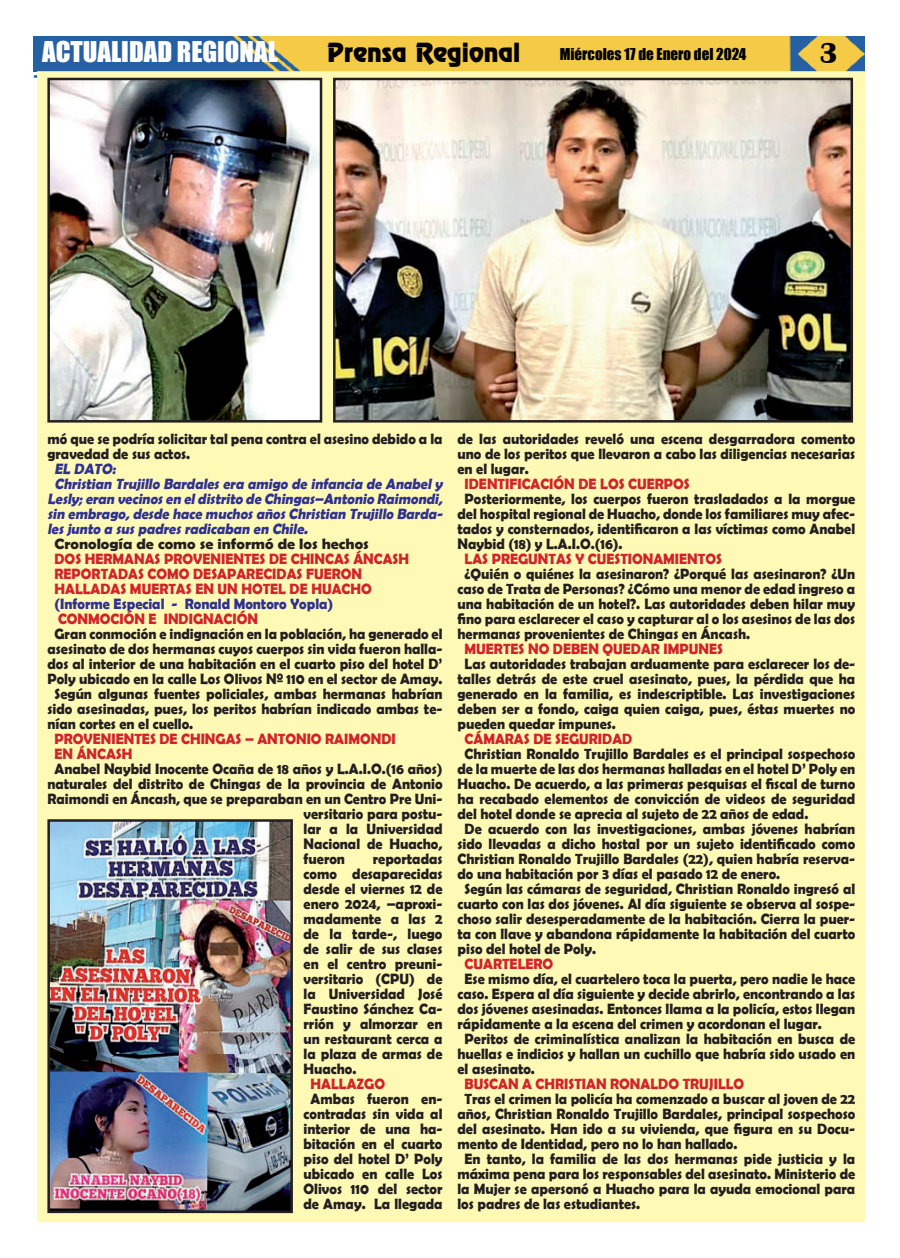
<style>
.page{position:relative;width:900px;height:1258px;background:#fff}
.page>*{position:absolute;margin:0;border:0;box-sizing:border-box;transform-origin:0 0}
.t1{font:700 30px "Britannic";color:#020000}
.t2{font:26.25px "Impact";color:#fff}
.t3{font:23.75px "Renfrew Normal";color:#020000}
.t4{font:700 15px/15px "Berlin Sans FB Demi";color:#231f20;text-align:justify;scale:.95 1}
.t5{font:700 15px/15px "Berlin Sans FB Demi";color:#d1232a;scale:.95 1}
.t6{font:italic 700 15px "Berlin Sans FB Demi";color:#2e3092;scale:.95 1}
.t7{font:700 15px "Berlin Sans FB Demi";color:#231f20;scale:1.07 1}
.t8{font:700 15px "Berlin Sans FB Demi";color:#2e3092;scale:.95 1}
.t9{font:15px "Impact";color:#000}
</style>
<div class="page">
<img style="left:34px;top:36px;width:830px;height:36px">
<div style="left:37px;top:71px;width:828px;height:1151px;background:#fff9b6;border:1px solid #fff9b6"></div>
<img style="left:51px;top:82px;width:267px;height:337px">
<div style="left:47px;top:78px;width:275px;height:345px;border:3px solid #231f20"></div>
<img style="left:337px;top:82px;width:512px;height:337px">
<div style="left:333px;top:78px;width:520px;height:345px;border:3px solid #231f20"></div>
<img style="left:51px;top:823px;width:238px;height:386px">
<div style="left:47px;top:819px;width:246px;height:394px;border:3px solid #231f20"></div>
<h2 class="t2" style="left:42px;top:38px;width:237px">ACTUALIDAD REGIONAL</h2>
<h3 class="t3" style="left:327px;top:42px;width:194px">Prensa Regional</h3>
<p class="t9" style="left:560px;top:46px;width:188px">Miércoles 17 de Enero del 2024</p>
<h1 class="t1" style="left:820px;top:43px;width:20px">3</h1>
<p class="t4" style="left:47px;top:432px;width:417px">mó que se podría solicitar tal pena contra el asesino debido a la gravedad de sus actos.</p>
<p class="t6" style="left:55px;top:462px;width:68px">EL DATO:</p>
<p class="t6" style="left:55px;top:477px;width:412px">Christian Trujillo Bardales era amigo de infancia de Anabel y</p>
<p class="t6" style="left:47px;top:492px;width:417px">Lesly; eran vecinos en eldistrito de Chingas–Antonio Raimondi,</p>
<p class="t6" style="left:47px;top:507px;width:420px">sin embrago, desde hace muchos años Christian Trujillo Barda-</p>
<p class="t6" style="left:47px;top:522px;width:278px">les junto a sus padres radicaban en Chile.</p>
<p class="t7" style="left:55px;top:537px;width:295px">Cronología de como se informó de los hechos</p>
<p class="t5" style="left:55px;top:552px;width:375px">DOS HERMANAS PROVENIENTES DE CHINCAS ÁNCASH<br>REPORTADAS COMO DESAPARECIDAS FUERON<br>HALLADAS MUERTAS EN UN HOTEL DE HUACHO</p>
<p class="t8" style="left:55px;top:597px;width:295px">(Informe Especial - Ronald Montoro Yopla)</p>
<p class="t5" style="left:58px;top:612px;width:212px">CONMOCIÓN E INDIGNACIÓN</p>
<p class="t4" style="left:55px;top:627px;width:410px">Gran conmoción e indignación en la población, ha generado el</p>
<p class="t4" style="left:47px;top:642px;width:417px">asesinato de dos hermanas cuyos cuerpos sin vida fueron halla-</p>
<p class="t4" style="left:47px;top:657px;width:417px">dos al interior de una habitación en el cuarto piso del hotel D’</p>
<p class="t4" style="left:47px;top:672px;width:417px">Poly ubicado en la calle Los Olivos Nº 110 en el sector de Amay.</p>
<p class="t4" style="left:55px;top:687px;width:410px">Según algunas fuentes policiales, ambas hermanas habrían</p>
<p class="t4" style="left:47px;top:702px;width:417px">sido asesinadas, pues, los peritos habrían indicado ambas te-</p>
<p class="t4" style="left:47px;top:717px;width:155px">nían cortes en el cuello.</p>
<p class="t5" style="left:55px;top:732px;width:361px">PROVENIENTES DE CHINGAS – ANTONIO RAIMONDI<br>EN ÁNCASH</p>
<p class="t4" style="left:55px;top:762px;width:410px">Anabel Naybid Inocente Ocaña de 18 años y L.A.I.O.(16 años)</p>
<p class="t4" style="left:47px;top:777px;width:417px">naturales del distrito de Chingas de la provincia de Antonio</p>
<p class="t4" style="left:47px;top:792px;width:417px">Raimondi en Áncash, que se preparaban en un Centro Pre Uni-</p>
<p class="t4" style="left:304px;top:807px;width:148px">versitario para postu-</p>
<p class="t4" style="left:304px;top:822px;width:148px">lar a la Universidad</p>
<p class="t4" style="left:304px;top:837px;width:148px">Nacional de Huacho,</p>
<p class="t4" style="left:304px;top:852px;width:45px">fueron</p>
<p class="t4" style="left:304px;top:852px;width:148px;text-indent:69px">reportadas como desaparecidas desde el viernes 12 de enero 2024, –aproxi&shy;madamente a las 2 de la tarde-, luego de salir de sus clases en el centro preuni&shy;versitario (CPU) de la Universidad José Faustino Sánchez Ca&shy;rrión y almorzar en un restaurant cerca a la plaza de armas de Huacho.</p>
<p class="t5" style="left:311px;top:1077px;width:80px">HALLAZGO</p>
<p class="t4" style="left:304px;top:1092px;width:148px;text-align:center">Ambas fueron en&shy;contradas sin vida al interior de una ha&shy;bitación en el cuarto piso del hotel D’ Poly ubicado en calle Los<br>Olivos 110 del sector de Amay. La llegada</p>
<p class="t4" style="left:458px;top:432px;width:420px">de las autoridades reveló una escena desgarradora comento uno de los peritos que llevaron a cabo las diligencias necesarias en el lugar.</p>
<p class="t5" style="left:465px;top:477px;width:239px">IDENTIFICACIÓN DE LOS CUERPOS</p>
<p class="t4" style="left:458px;top:492px;width:420px;text-indent:7px">Posteriormente, los cuerpos fueron trasladados a la morgue del hospital regional de Huacho, donde los familiares muy afec&shy;tados y consternados, identificaron a las víctimas como Anabel Naybid (18) y L.A.I.O.(16).</p>
<p class="t5" style="left:465px;top:552px;width:272px">LAS PREGUNTAS Y CUESTIONAMIENTOS</p>
<p class="t4" style="left:458px;top:567px;width:420px;text-indent:7px">¿Quién o quiénes la asesinaron? ¿Porqué las asesinaron? ¿Un caso de Trata de Personas? ¿Cómo una menor de edad ingreso a una habitación de un hotel?. Las autoridades deben hilar muy fino para esclarecer el caso y capturar al o los asesinos de las dos hermanas provenientes de Chingas en Áncash.</p>
<p class="t5" style="left:465px;top:642px;width:274px">MUERTES NO DEBEN QUEDAR IMPUNES</p>
<p class="t4" style="left:458px;top:657px;width:420px;text-indent:7px">Las autoridades trabajan arduamente para esclarecer los de&shy;talles detrás de este cruel asesinato, pues, la pérdida que ha generado en la familia, es indescriptible. Las investigaciones deben ser a fondo, caiga quien caiga, pues, éstas muertes no pueden quedar impunes.</p>
<p class="t5" style="left:465px;top:732px;width:178px">CÁMARAS DE SEGURIDAD</p>
<p class="t4" style="left:465px;top:747px;width:413px">Christian Ronaldo Trujillo Bardales es el principal sospechoso</p>
<p class="t4" style="left:458px;top:762px;width:420px">de la muerte de las dos hermanas halladas en el hotel D’ Poly en</p>
<p class="t4" style="left:458px;top:776px;width:420px">Huacho. De acuerdo, a las primeras pesquisas el fiscal de turno</p>
<p class="t4" style="left:458px;top:792px;width:420px">ha recabado elementos de convicción de videos de seguridad</p>
<p class="t4" style="left:458px;top:807px;width:371px">del hotel donde se aprecia al sujeto de 22 años de edad.</p>
<p class="t4" style="left:465px;top:822px;width:413px">De acuerdo con las investigaciones, ambas jóvenes habrían</p>
<p class="t4" style="left:458px;top:836px;width:420px">sido llevadas a dicho hostal por un sujeto identificado como</p>
<p class="t4" style="left:458px;top:852px;width:420px">Christian Ronaldo Trujillo Bardales (22), quien habría reserva-</p>
<p class="t4" style="left:458px;top:867px;width:341px">do una habitación por 3 días el pasado 12 de enero.</p>
<p class="t4" style="left:465px;top:882px;width:413px">Según las cámaras de seguridad, Christian Ronaldo ingresó al</p>
<p class="t4" style="left:458px;top:897px;width:420px">cuarto con las dos jóvenes. Al día siguiente se observa al sospe-</p>
<p class="t4" style="left:458px;top:912px;width:420px">choso salir desesperadamente de la habitación. Cierra la puer-</p>
<p class="t4" style="left:458px;top:927px;width:420px">ta con llave y abandona rápidamente la habitación del cuarto</p>
<p class="t4" style="left:458px;top:942px;width:147px">piso del hotel de Poly.</p>
<p class="t5" style="left:465px;top:957px;width:95px">CUARTELERO</p>
<p class="t4" style="left:465px;top:972px;width:413px">Ese mismo día, el cuartelero toca la puerta, pero nadie le hace</p>
<p class="t4" style="left:458px;top:987px;width:420px">caso. Espera al día siguiente y decide abrirlo, encontrando a las</p>
<p class="t4" style="left:458px;top:1002px;width:420px">dos jóvenes asesinadas. Entonces llama a la policía, estos llegan</p>
<p class="t4" style="left:458px;top:1017px;width:385px">rápidamente a la escena del crimen y acordonan el lugar.</p>
<p class="t4" style="left:465px;top:1032px;width:413px">Peritos de criminalística analizan la habitación en busca de</p>
<p class="t4" style="left:458px;top:1047px;width:420px">huellas e indicios y hallan un cuchillo que habría sido usado en</p>
<p class="t4" style="left:458px;top:1062px;width:83px">el asesinato.</p>
<p class="t5" style="left:465px;top:1077px;width:296px">BUSCAN A CHRISTIAN RONALDO TRUJILLO</p>
<p class="t4" style="left:465px;top:1092px;width:413px">Tras el crimen la policía ha comenzado a buscar al joven de 22</p>
<p class="t4" style="left:458px;top:1107px;width:420px">años, Christian Ronaldo Trujillo Bardales, principal sospechoso</p>
<p class="t4" style="left:458px;top:1121px;width:420px">del asesinato. Han ido a su vivienda, que figura en su Docu-</p>
<p class="t4" style="left:458px;top:1137px;width:296px">mento de Identidad, pero no lo han hallado.</p>
<p class="t4" style="left:465px;top:1152px;width:413px">En tanto, la familia de las dos hermanas pide justicia y la</p>
<p class="t4" style="left:458px;top:1167px;width:420px">máxima pena para los responsables del asesinato. Ministerio de</p>
<p class="t4" style="left:458px;top:1182px;width:420px">la Mujer se apersonó a Huacho para la ayuda emocional para</p>
<p class="t4" style="left:458px;top:1197px;width:194px">los padres de las estudiantes.</p>
</div>
